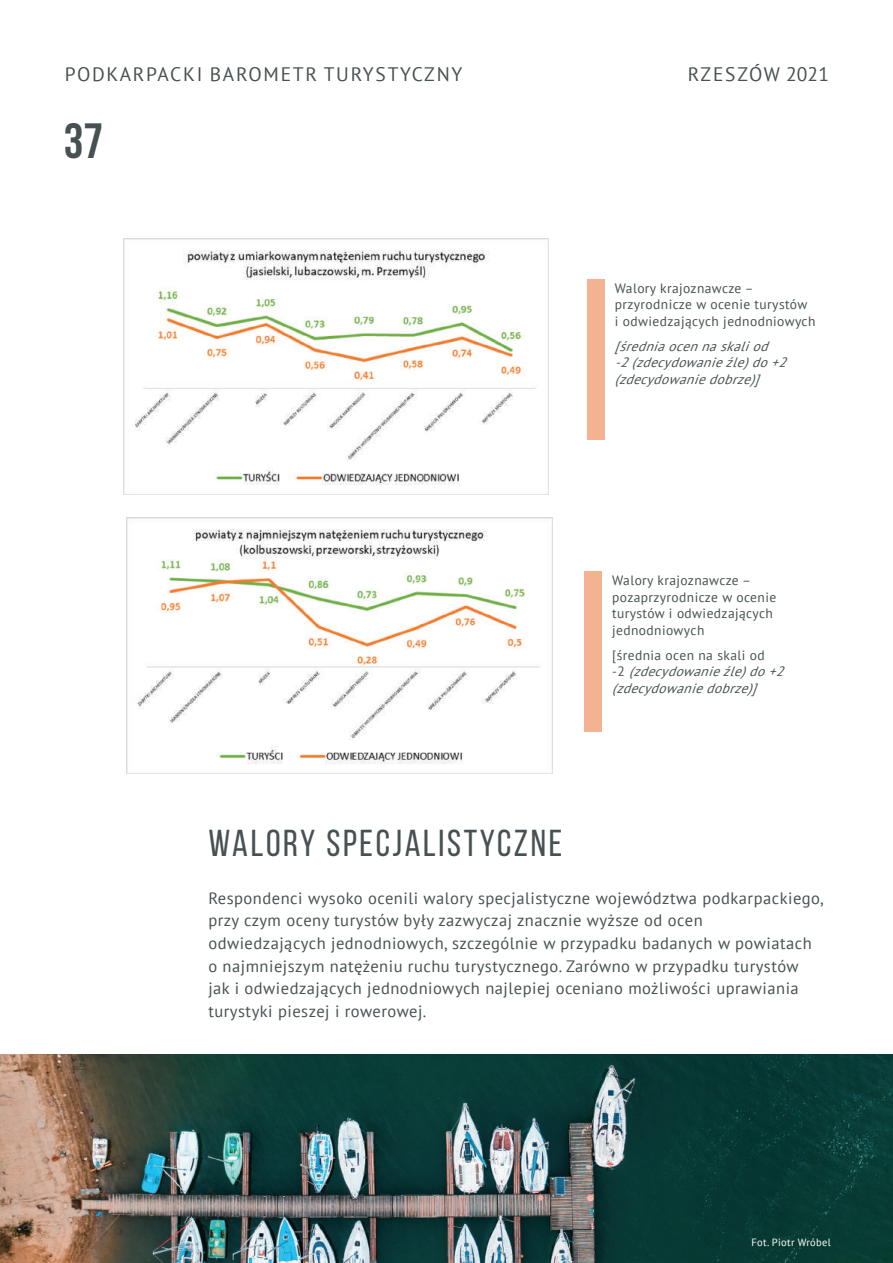
<style>
.page{position:relative;width:893px;height:1263px;background:#fff}
.page>*{position:absolute;margin:0;border:0;box-sizing:border-box;transform-origin:0 0}
.t1{font:700 49.5px "Bebas Neue";color:#475052}
.t2{font:37.5px "Bebas Neue";letter-spacing:.07em;color:#475052}
.t3{font:19.5px "PT Sans";letter-spacing:.09em;color:#475052}
.t4{font:19.5px "PT Sans";letter-spacing:.065em;color:#475052}
.t5{font:16.5px/22.5px "PT Sans";letter-spacing:.03em;color:#475052}
.t6{font:13.5px/16.5px "PT Sans";letter-spacing:.03em;color:#475052}
.t7{font:italic 13.5px/16.5px "PT Sans";color:#475052}
.t8{font:10.5px "PT Sans";letter-spacing:.03em;color:#fff}
.s1{font-style:normal}
</style>
<div class="page">
<img style="left:127px;top:518px;width:425px;height:256px">
<div style="left:584px;top:572px;width:18px;height:160px;background:#f3b391"></div>
<img style="left:123px;top:239px;width:425px;height:256px">
<div style="left:587px;top:279px;width:17px;height:160px;background:#f3b391"></div>
<img style="left:0;top:1054px;width:893px;height:209px">
<p class="t3" style="left:65px;top:61px;width:399px">PODKARPACKI BAROMETR TURYSTYCZNY</p>
<p class="t4" style="left:688px;top:61px;width:143px">rzeszów 2021</p>
<h1 class="t1" style="left:64px;top:114px;width:41px">37</h1>
<p class="t6" style="left:615px;top:279px;width:202px">Walory krajoznawcze – przyrodnicze w ocenie turystów<br>i odwiedzających jednodniowych</p>
<p class="t7" style="left:615px;top:337px;width:178px">[średniaocennaskaliod -2(zdecydowanieźle)do+2 (zdecydowaniedobrze)]</p>
<p class="t6" style="left:612px;top:572px;width:166px">Walory krajoznawcze – pozaprzyrodnicze w ocenie turystów i odwiedzających jednodniowych</p>
<p class="t6" style="left:612px;top:646px;width:154px">[średnia ocen na skali od</p>
<p class="t7" style="left:612px;top:663px;width:178px"><span class="s1">- 2</span> (zdecydowanieźle)do+2 (zdecydowaniedobrze)]</p>
<h2 class="t2" style="left:208px;top:822px;width:355px">WALORY SPECJALISTYCZNE</h2>
<p class="t5" style="left:208px;top:886px;width:617px">Respondenci wysoko ocenili walory specjalistyczne województwa podkarpackiego, przy czym oceny turystów były zazwyczaj znacznie wyższe od ocen odwiedzających jednodniowych, szczególnie w przypadku badanych w powiatach o najmniejszym natężeniu ruchu turystycznego. Zarówno w przypadku turystów jak i odwiedzających jednodniowych najlepiej oceniano możliwości uprawiania turystyki pieszej i rowerowej.</p>
<p class="t8" style="left:751px;top:1236px;width:81px">Fot. Piotr Wróbel</p>
</div>
